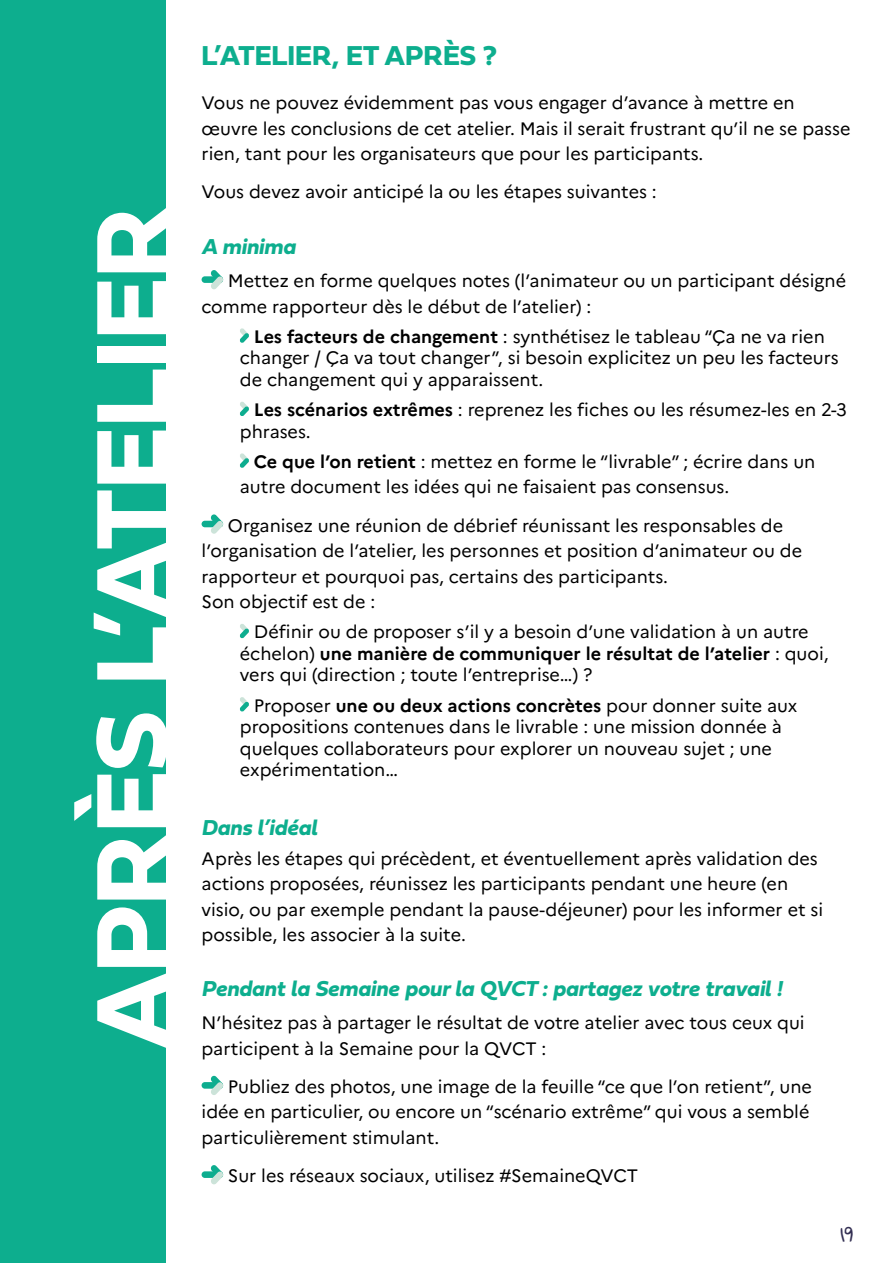
<style>
.page{position:relative;width:893px;height:1263px;background:#fff}
.page>*{position:absolute;margin:0;border:0;box-sizing:border-box;transform-origin:0 0}
.t1{font:105px "Fieldwork Geo Bold";color:#fff}
.t2{font:28.5px "Fieldwork Geo Bold";color:#0dae8e}
.t3{font:italic 700 22.5px "Fieldwork";color:#0dae8e}
.t4{font:18px/25.5px "Marianne";color:#000}
.t5{font:18px "Gloria Hallelujah";color:#332f53}
.s1{font-weight:700}
</style>
<div class="page">
<div style="left:0;top:0;width:166px;height:1263px;background:#0dae8e"></div>
<div style="left:202px;top:276px;width:21px;height:7px;background:#0dad8f;border-radius:3px"></div>
<svg style="left:211px;top:270px;width:12px;height:20px"></svg>
<svg style="left:240px;top:328px;width:9px;height:15px"></svg>
<svg style="left:240px;top:401px;width:9px;height:15px"></svg>
<svg style="left:240px;top:453px;width:9px;height:15px"></svg>
<div style="left:202px;top:521px;width:21px;height:6px;background:#0dad8f;border-radius:3px"></div>
<svg style="left:211px;top:514px;width:12px;height:20px"></svg>
<svg style="left:240px;top:624px;width:9px;height:14px"></svg>
<svg style="left:240px;top:697px;width:9px;height:15px"></svg>
<div style="left:202px;top:1082px;width:21px;height:7px;background:#0dad8f;border-radius:3px"></div>
<svg style="left:211px;top:1075px;width:12px;height:20px"></svg>
<div style="left:202px;top:1171px;width:21px;height:7px;background:#0dad8f;border-radius:3px"></div>
<svg style="left:211px;top:1165px;width:12px;height:20px"></svg>
<h1 class="t1" style="left:49px;top:1049px;width:844px;rotate:-90deg">APRÈS L’ATELIER</h1>
<h2 class="t2" style="left:202px;top:33px;width:297px">L’ATELIER, ET APRÈS ?</h2>
<p class="t4" style="left:202px;top:90px;width:650px">Vous ne pouvez évidemment pas vous engager d’avance à mettre en œuvre les conclusions de cet atelier. Mais il serait frustrant qu’il ne se passe rien, tant pour les organisateurs que pour les participants.</p>
<p class="t4" style="left:202px;top:179px;width:457px">Vous devez avoir anticipé la ou les étapes suivantes :</p>
<p class="t3" style="left:202px;top:228px;width:95px">A minima</p>
<p class="t4" style="left:202px;top:268px;width:646px;text-indent:26px">Mettez en forme quelques notes (l’animateur ou un participant désigné comme rapporteur dès le début de l’atelier) :</p>
<p class="t4" style="left:240px;top:326px;width:601px;line-height:21.6px;text-indent:14px"><span class="s1">Les facteurs de changement</span> : synthétisez le tableau “Ça ne va rien changer / Ça va tout changer”, si besoin explicitez un peu les facteurs de changement qui y apparaissent.</p>
<p class="t4" style="left:240px;top:399px;width:609px;line-height:21.6px;text-indent:14px"><span class="s1">Les scénarios extrêmes</span> : reprenez les fiches ou les résumez-les en 2-3 phrases.</p>
<p class="t4" style="left:240px;top:449px;width:577px;text-indent:14px"><span class="s1">Ce que l’on retient</span> : mettez en forme le “livrable” ; écrire dans un autre document les idées qui ne faisaient pas consensus.</p>
<p class="t4" style="left:202px;top:512px;width:602px;text-indent:26px">Organisez une réunion de débrief réunissant les responsables de l’organisation de l’atelier, les personnes et position d’animateur ou de rapporteur et pourquoi pas, certains des participants.<br>Son objectif est de :</p>
<p class="t4" style="left:240px;top:621px;width:590px;line-height:21.6px;text-indent:14px">Définir ou de proposer s’il y a besoin d’une validation à un autre échelon) <span class="s1">une manière de communiquer le résultat de l’atelier</span> : quoi, vers qui (direction ; toute l’entreprise…) ?</p>
<p class="t4" style="left:240px;top:694px;width:559px;line-height:21.6px;text-indent:14px">Proposer <span class="s1">une ou deux actions concrètes</span> pour donner suite aux propositions contenues dans le livrable : une mission donnée à quelques collaborateurs pour explorer un nouveau sujet ; une expérimentation…</p>
<p class="t3" style="left:202px;top:809px;width:117px">Dans l’idéal</p>
<p class="t4" style="left:202px;top:845px;width:623px">Après les étapes qui précèdent, et éventuellement après validation des actions proposées, réunissez les participants pendant une heure (en visio, ou par exemple pendant la pause-déjeuner) pour les informer et si possible, les associer à la suite.</p>
<p class="t3" style="left:202px;top:971px;width:582px">Pendant la Semaine pour la QVCT : partagez votre travail !</p>
<p class="t4" style="left:202px;top:1010px;width:605px">N’hésitez pas à partager le résultat de votre atelier avec tous ceux qui participent à la Semaine pour la QVCT :</p>
<p class="t4" style="left:202px;top:1074px;width:612px;text-indent:26px">Publiez des photos, une image de la feuille “ce que l’on retient”, une idée en particulier, ou encore un “scénario extrême” qui vous a semblé particulièrement stimulant.</p>
<p class="t4" style="left:228px;top:1163px;width:412px">Sur les réseaux sociaux, utilisez #SemaineQVCT</p>
<p class="t5" style="left:840px;top:1225px;width:14px">19</p>
</div>
